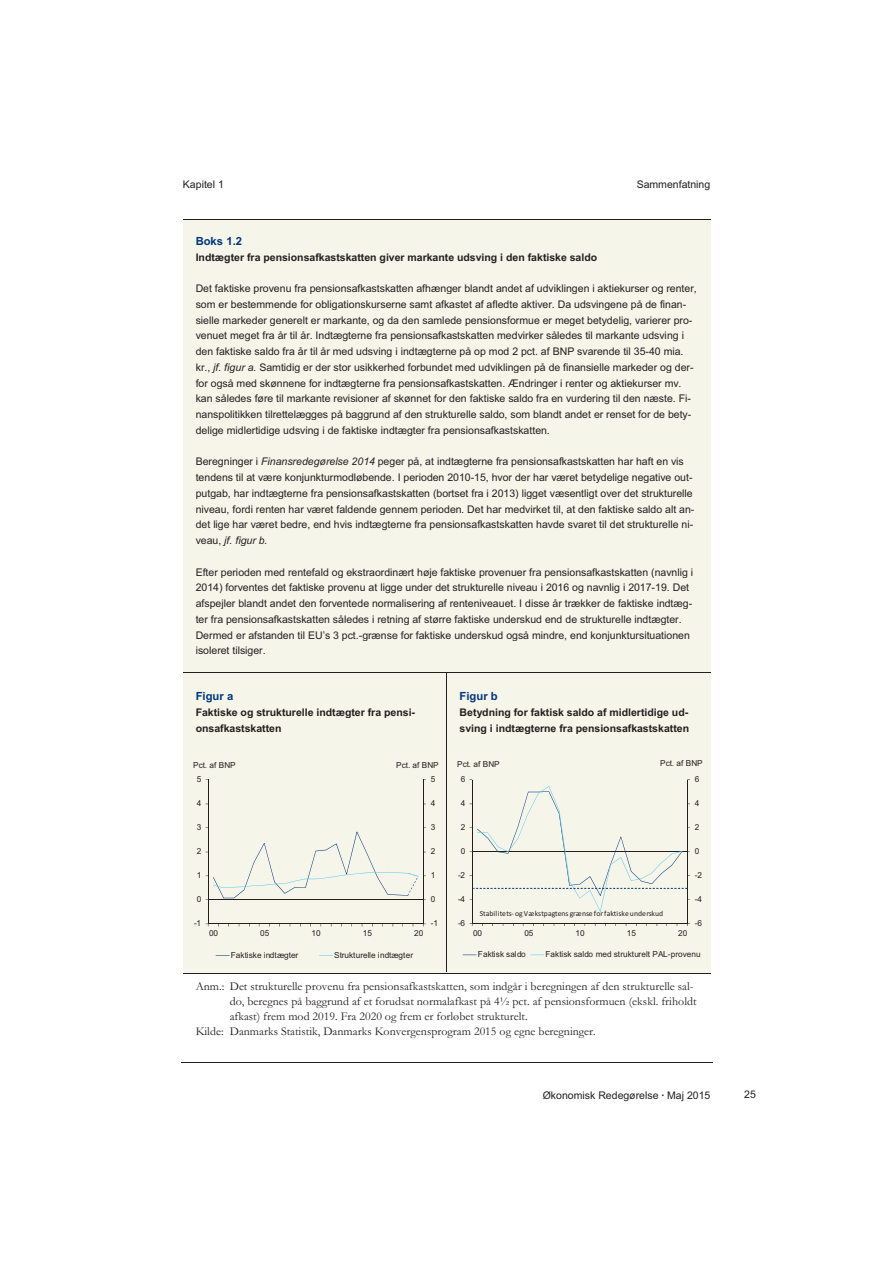
<style>
.page{position:relative;width:893px;height:1263px;background:#fff}
.page>*{position:absolute;margin:0;border:0;box-sizing:border-box;transform-origin:0 0}
.t1{font:12px "Garamond";color:#231f20}
.t2{font:700 11.25px "Arial";color:#00367b}
.t3{font:10.5px/15.8px "Arial";color:#231f20}
.t4{font:700 10.5px/15.8px "Arial";color:#231f20}
.t5{font:8.25px "Arial";letter-spacing:.005em;color:#231f20}
.t6{font:7.8px "Calibri";letter-spacing:.01em;color:#231f20}
.s1{font-style:italic}
.s2{font-weight:700}
</style>
<div class="page">
<hr style="left:181px;top:1062px;width:531px;height:1px;background:#231f20">
<div style="left:183px;top:219px;width:527px;height:28px;background:#f6f5ea"></div>
<div style="left:183px;top:247px;width:527px;height:32px;background:#f6f5ea"></div>
<div style="left:183px;top:279px;width:527px;height:15px;background:#f6f5ea"></div>
<div style="left:183px;top:294px;width:527px;height:16px;background:#f6f5ea"></div>
<div style="left:183px;top:310px;width:527px;height:16px;background:#f6f5ea"></div>
<div style="left:183px;top:326px;width:527px;height:16px;background:#f6f5ea"></div>
<div style="left:183px;top:342px;width:527px;height:15px;background:#f6f5ea"></div>
<div style="left:183px;top:357px;width:527px;height:16px;background:#f6f5ea"></div>
<div style="left:183px;top:373px;width:527px;height:16px;background:#f6f5ea"></div>
<div style="left:183px;top:389px;width:527px;height:16px;background:#f6f5ea"></div>
<div style="left:183px;top:405px;width:527px;height:15px;background:#f6f5ea"></div>
<div style="left:183px;top:420px;width:527px;height:16px;background:#f6f5ea"></div>
<div style="left:183px;top:436px;width:527px;height:16px;background:#f6f5ea"></div>
<div style="left:183px;top:452px;width:527px;height:16px;background:#f6f5ea"></div>
<div style="left:183px;top:468px;width:527px;height:15px;background:#f6f5ea"></div>
<div style="left:183px;top:483px;width:527px;height:16px;background:#f6f5ea"></div>
<div style="left:183px;top:499px;width:527px;height:16px;background:#f6f5ea"></div>
<div style="left:183px;top:515px;width:527px;height:16px;background:#f6f5ea"></div>
<div style="left:183px;top:531px;width:527px;height:15px;background:#f6f5ea"></div>
<div style="left:183px;top:546px;width:527px;height:16px;background:#f6f5ea"></div>
<div style="left:183px;top:562px;width:527px;height:16px;background:#f6f5ea"></div>
<div style="left:183px;top:578px;width:527px;height:16px;background:#f6f5ea"></div>
<div style="left:183px;top:594px;width:527px;height:15px;background:#f6f5ea"></div>
<div style="left:183px;top:609px;width:527px;height:16px;background:#f6f5ea"></div>
<div style="left:183px;top:625px;width:527px;height:16px;background:#f6f5ea"></div>
<div style="left:183px;top:641px;width:527px;height:16px;background:#f6f5ea"></div>
<div style="left:183px;top:657px;width:527px;height:15px;background:#f6f5ea"></div>
<div style="left:183px;top:673px;width:263px;height:30px;background:#f6f5ea"></div>
<div style="left:183px;top:703px;width:263px;height:15px;background:#f6f5ea"></div>
<div style="left:183px;top:718px;width:263px;height:16px;background:#f6f5ea"></div>
<div style="left:183px;top:734px;width:263px;height:24px;background:#f6f5ea"></div>
<div style="left:183px;top:758px;width:263px;height:214px;background:#f6f5ea"></div>
<hr style="left:423px;top:780px;width:1px;height:144px;background:#231f20">
<hr style="left:208px;top:780px;width:1px;height:144px;background:#231f20">
<hr style="left:208px;top:924px;width:215px;height:1px;background:#231f20">
<svg style="left:206px;top:831px;width:220px;height:69px"></svg>
<svg style="left:216px;top:955px;width:14px;height:1px"></svg>
<svg style="left:319px;top:955px;width:14px;height:1px"></svg>
<div style="left:447px;top:673px;width:263px;height:30px;background:#f6f5ea"></div>
<div style="left:447px;top:703px;width:263px;height:15px;background:#f6f5ea"></div>
<div style="left:447px;top:718px;width:263px;height:16px;background:#f6f5ea"></div>
<div style="left:447px;top:734px;width:263px;height:24px;background:#f6f5ea"></div>
<div style="left:447px;top:758px;width:263px;height:213px;background:#f6f5ea"></div>
<hr style="left:687px;top:780px;width:1px;height:143px;background:#231f20">
<hr style="left:472px;top:780px;width:1px;height:143px;background:#231f20">
<hr style="left:472px;top:923px;width:215px;height:1px;background:#231f20">
<svg style="left:463px;top:955px;width:13px;height:1px"></svg>
<svg style="left:530px;top:955px;width:14px;height:1px"></svg>
<svg style="left:470px;top:786px;width:220px;height:126px"></svg>
<hr style="left:183px;top:672px;width:527px;height:1px;background:#231f20">
<hr style="left:446px;top:673px;width:1px;height:299px;background:#231f20">
<hr style="left:183px;top:972px;width:527px;height:2px;background:#f6f5ea">
<hr style="left:183px;top:219px;width:527px;height:1px;background:#231f20">
<hr style="left:183px;top:974px;width:527px;height:1px;background:#231f20">
<p class="t3" style="left:183px;top:177px;width:42px">Kapitel 1</p>
<p class="t3" style="left:637px;top:177px;width:75px">Sammenfatning</p>
<p class="t2" style="left:196px;top:237px;width:48px">Boks 1.2</p>
<p class="t4" style="left:196px;top:250px;width:403px">Indtægter fra pensionsafkastskatten giver markante udsving i den faktiske saldo</p>
<p class="t3" style="left:196px;top:282px;width:503px">Det faktiske provenu fra pensionsafkastskatten afhænger blandt andet af udviklingen i aktiekurser og renter, som er bestemmende for obligationskurserne samt afkastet af afledte aktiver. Da udsvingene på de finan&shy;sielle markeder generelt er markante, og da den samlede pensionsformue er meget betydelig, varierer pro&shy;venuet meget fra år til år. Indtægterne fra pensionsafkastskatten medvirker således til markante udsving i den faktiske saldo fra år til år med udsving i indtægterne på op mod 2 pct. af BNP svarende til 35-40 mia. kr., <span class="s1">jf. figur a.</span> Samtidig er der stor usikkerhed forbundet med udviklingen på de finansielle markeder og der&shy;for også med skønnene for indtægterne fra pensionsafkastskatten. Ændringer i renter og aktiekurser mv. kan således føre til markante revisioner af skønnet for den faktiske saldo fra en vurdering til den næste. Fi&shy;nanspolitikken tilrettelægges på baggrund af den strukturelle saldo, som blandt andet er renset for de bety&shy;delige midlertidige udsving i de faktiske indtægter fra pensionsafkastskatten.</p>
<p class="t3" style="left:196px;top:455px;width:500px">Beregninger i <span class="s1">Finansredegørelse 2014</span> peger på, at indtægterne fra pensionsafkastskatten har haft en vis tendens til at være konjunkturmodløbende. I perioden 2010-15, hvor der har været betydelige negative out&shy;putgab, har indtægterne fra pensionsafkastskatten (bortset fra i 2013) ligget væsentligt over det strukturelle niveau, fordi renten har været faldende gennem perioden<span class="s1">.</span> Det har medvirket til, at den faktiske saldo alt an&shy;det lige har været bedre, end hvis indtægterne fra pensionsafkastskatten havde svaret til det strukturelle ni&shy;veau, <span class="s1">jf. figur b.</span></p>
<p class="t3" style="left:196px;top:565px;width:499px">Efter perioden med rentefald og ekstraordinært høje faktiske provenuer fra pensionsafkastskatten (navnlig i 2014) forventes det faktiske provenu at ligge under det strukturelle niveau i 2016 og navnlig i 2017-19. Det afspejler blandt andet den forventede normalisering af renteniveauet. I disse år trækker de faktiske indtæg&shy;ter fra pensionsafkastskatten således i retning af større faktiske underskud end de strukturelle indtægter.<br>Dermed er afstanden til EU’s 3 pct.-grænse for faktiske underskud også mindre, end konjunktursituationen isoleret tilsiger.</p>
<p class="t2" style="left:196px;top:692px;width:39px">Figur a</p>
<p class="t4" style="left:196px;top:706px;width:221px">Faktiske og strukturelle indtægter fra pensi&shy;onsafkastskatten</p>
<p class="t2" style="left:460px;top:692px;width:40px">Figur b</p>
<p class="t4" style="left:460px;top:706px;width:231px">Betydning for faktisk saldo af midlertidige ud&shy;sving i indtægterne fra pensionsafkastskatten</p>
<p class="t5" style="left:193px;top:762px;width:44px">Pct. af BNP</p>
<p class="t5" style="left:396px;top:762px;width:44px">Pct. af BNP</p>
<p class="t5" style="left:457px;top:761px;width:44px">Pct. af BNP</p>
<p class="t5" style="left:660px;top:760px;width:44px">Pct. af BNP</p>
<p class="t5" style="left:197px;top:776px;width:6px">5</p>
<p class="t5" style="left:431px;top:776px;width:6px">5</p>
<p class="t5" style="left:461px;top:776px;width:6px">6</p>
<p class="t5" style="left:695px;top:776px;width:6px">6</p>
<p class="t5" style="left:197px;top:800px;width:6px">4</p>
<p class="t5" style="left:431px;top:800px;width:6px">4</p>
<p class="t5" style="left:461px;top:800px;width:6px">4</p>
<p class="t5" style="left:695px;top:800px;width:6px">4</p>
<p class="t5" style="left:197px;top:824px;width:6px">3</p>
<p class="t5" style="left:431px;top:825px;width:6px">3</p>
<p class="t5" style="left:461px;top:824px;width:6px">2</p>
<p class="t5" style="left:695px;top:824px;width:6px">2</p>
<p class="t5" style="left:197px;top:848px;width:6px">2</p>
<p class="t5" style="left:431px;top:848px;width:6px">2</p>
<p class="t5" style="left:461px;top:848px;width:6px">0</p>
<p class="t5" style="left:695px;top:848px;width:6px">0</p>
<p class="t5" style="left:197px;top:872px;width:6px">1</p>
<p class="t5" style="left:431px;top:872px;width:6px">1</p>
<p class="t5" style="left:458px;top:872px;width:9px">-2</p>
<p class="t5" style="left:695px;top:872px;width:9px">-2</p>
<p class="t5" style="left:197px;top:897px;width:6px">0</p>
<p class="t5" style="left:431px;top:897px;width:6px">0</p>
<p class="t5" style="left:458px;top:896px;width:9px">-4</p>
<p class="t5" style="left:695px;top:896px;width:9px">-4</p>
<p class="t6" style="left:480px;top:910px;width:185px">Stabilitets- og Vækstpagtens grænse for faktiske underskud</p>
<p class="t5" style="left:194px;top:921px;width:9px">-1</p>
<p class="t5" style="left:431px;top:921px;width:9px">-1</p>
<p class="t5" style="left:458px;top:920px;width:9px">-6</p>
<p class="t5" style="left:695px;top:920px;width:9px">-6</p>
<p class="t5" style="left:209px;top:930px;width:11px">00</p>
<p class="t5" style="left:260px;top:930px;width:11px">05</p>
<p class="t5" style="left:311px;top:930px;width:11px">10</p>
<p class="t5" style="left:363px;top:930px;width:11px">15</p>
<p class="t5" style="left:414px;top:930px;width:11px">20</p>
<p class="t5" style="left:231px;top:952px;width:69px">Faktiske indtægter</p>
<p class="t5" style="left:334px;top:952px;width:80px">Strukturelle indtægter</p>
<p class="t5" style="left:473px;top:930px;width:11px">00</p>
<p class="t5" style="left:524px;top:930px;width:11px">05</p>
<p class="t5" style="left:575px;top:930px;width:11px">10</p>
<p class="t5" style="left:627px;top:930px;width:11px">15</p>
<p class="t5" style="left:678px;top:930px;width:11px">20</p>
<p class="t5" style="left:478px;top:951px;width:49px">Faktisk saldo</p>
<p class="t5" style="left:545px;top:951px;width:157px">Faktisk saldo med strukturelt PAL-provenu</p>
<p class="t1" style="left:196px;top:983px;width:499px">Anm.: Det strukturelle provenu fra pensionsafkastskatten, som indgår i beregningen af den strukturelle sal-</p>
<p class="t1" style="left:230px;top:998px;width:468px">do, beregnes på baggrund af et forudsat normalafkast på 4½ pct. af pensionsformuen (ekskl. friholdt</p>
<p class="t1" style="left:230px;top:1013px;width:299px">afkast) frem mod 2019. Fra 2020 og frem er forløbet strukturelt.</p>
<p class="t1" style="left:196px;top:1028px;width:402px">Kilde: Danmarks Statistik, Danmarks Konvergensprogram 2015 og egne beregninger.</p>
<p class="t3" style="left:543px;top:1088px;width:169px">Økonomisk Redegørelse <span class="s2">·</span> Maj 2015</p>
<p class="t3" style="left:744px;top:1088px;width:13px">25</p>
</div>
